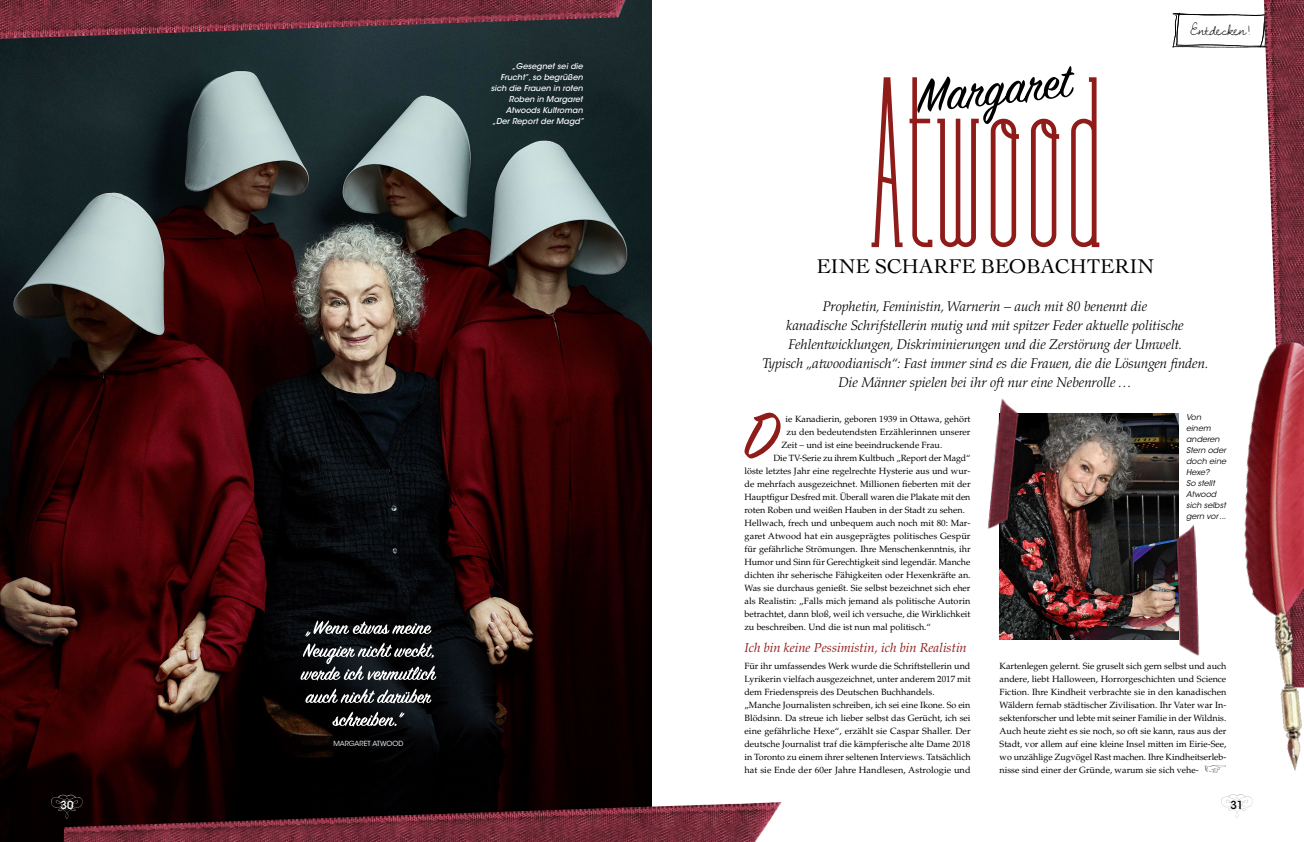
<style>
.page{position:relative;width:1304px;height:842px;background:#fff}
.page>*{position:absolute;margin:0;border:0;box-sizing:border-box;transform-origin:0 0}
.t1{font:21px "Cochin LT Std";letter-spacing:-.01em;color:#000}
.t2{font:16px "Dawningofa New Day";color:#000;scale:.96 1}
.t3{font:italic 300 14px/19px "Palatino LT Std";color:#000;text-align:center}
.t4{font:italic 13px "Palatino LT Std";color:#901c1a}
.t5{font:500 11px "ITC Avant Garde Std";color:#fff}
.t6{font:500 11px "ITC Avant Garde Std";color:#000}
.t7{font:9px/13px "Palatino LT Std";color:#000}
.t8{font:italic 500 8px/11px "ITC Avant Garde Std";color:#fff;text-align:right}
.t9{font:italic 8px/11px "ITC Avant Garde Std";color:#000}
.t10{font:7px "ITC Avant Garde Std";color:#fff}
</style>
<div class="page">
<img style="left:0;top:39px;width:652px;height:803px">
<svg style="left:51px;top:795px;width:32px;height:24px"></svg>
<svg style="left:1221px;top:794px;width:32px;height:24px"></svg>
<svg style="left:1172px;top:13px;width:92px;height:35px"></svg>
<svg style="left:872px;top:66px;width:227px;height:181px"></svg>
<svg style="left:744px;top:412px;width:37px;height:47px"></svg>
<svg style="left:300px;top:620px;width:136px;height:61px;background:#414345"></svg>
<svg style="left:305px;top:688px;width:126px;height:16px;background:#545658"></svg>
<svg style="left:332px;top:711px;width:72px;height:16px"></svg>
<img style="left:1000px;top:414px;width:169px;height:226px">
<img style="left:0;top:0;width:652px;height:39px">
<img style="left:64px;top:801px;width:718px;height:41px">
<img style="left:1264px;top:0;width:40px;height:327px">
<img style="left:1169px;top:327px;width:135px;height:446px">
<img style="left:988px;top:398px;width:41px;height:146px">
<img style="left:1167px;top:504px;width:39px;height:165px">
<p class="t8" style="left:491px;top:61px;width:95px">„Gesegnet sei die<br>Frucht”, so begrüßen sich die Frauen in roten<br>Roben in Margaret<br>Atwoods Kultroman „Der Report der Magd”</p>
<p class="t10" style="left:333px;top:739px;width:71px">MARGARET ATWOOD</p>
<h2 class="t2" style="left:1190px;top:20px;width:64px">Entdecken!</h2>
<h1 class="t1" style="left:816px;top:254px;width:339px">EINE SCHARFE BEOBACHTERIN</h1>
<p class="t3" style="left:762px;top:297px;width:448px">Prophetin, Feministin, Warnerin – auch mit 80 benennt die<br>kanadische Schrifstellerin mutig und mit spitzer Feder aktuelle politische Fehlentwicklungen, Diskriminierungen und die Zerstörung der Umwelt.<br>Typisch „atwoodianisch“: Fast immer sind es die Frauen, die die Lösungen finden.<br>Die Männer spielen bei ihr oft nur eine Nebenrolle…</p>
<p class="t7" style="left:785px;top:412px;width:187px">ie Kanadierin, geboren 1939 in Ottawa, gehört</p>
<p class="t7" style="left:786px;top:425px;width:186px">zu den bedeutendsten Erzählerinnen unserer</p>
<p class="t7" style="left:781px;top:438px;width:162px">Zeit – und ist eine beeindruckende Frau.</p>
<p class="t7" style="left:773px;top:451px;width:199px">Die TV-Serie zu ihrem Kultbuch „Report der Magd“</p>
<p class="t7" style="left:744px;top:464px;width:228px">löste letztes Jahr eine regelrechte Hysterie aus und wur-</p>
<p class="t7" style="left:744px;top:477px;width:228px">de mehrfach ausgezeichnet. Millionen fieberten mit der</p>
<p class="t7" style="left:744px;top:490px;width:227px">Hauptfigur Desfred mit. Überall waren die Plakate mit den</p>
<p class="t7" style="left:744px;top:503px;width:222px">roten Roben und weißen Hauben in der Stadt zu sehen.</p>
<p class="t7" style="left:744px;top:516px;width:228px">Hellwach, frech und unbequem auch noch mit 80: Mar-</p>
<p class="t7" style="left:744px;top:529px;width:228px">garet Atwood hat ein ausgeprägtes politisches Gespür</p>
<p class="t7" style="left:744px;top:542px;width:228px">für gefährliche Strömungen. Ihre Menschenkenntnis, ihr</p>
<p class="t7" style="left:744px;top:555px;width:227px">Humor und Sinn für Gerechtigkeit sind legendär. Manche</p>
<p class="t7" style="left:744px;top:568px;width:228px">dichten ihr seherische Fähigkeiten oder Hexenkräfte an.</p>
<p class="t7" style="left:744px;top:581px;width:228px">Was sie durchaus genießt. Sie selbst bezeichnet sich eher</p>
<p class="t7" style="left:744px;top:594px;width:227px">als Realistin: „Falls mich jemand als politische Autorin</p>
<p class="t7" style="left:744px;top:607px;width:228px">betrachtet, dann bloß, weil ich versuche, die Wirklichkeit</p>
<p class="t7" style="left:744px;top:620px;width:188px">zu beschreiben. Und die ist nun mal politisch.“</p>
<h3 class="t4" style="left:744px;top:640px;width:224px">Ich bin keine Pessimistin, ich bin Realistin</h3>
<p class="t7" style="left:744px;top:659px;width:228px">Für ihr umfassendes Werk wurde die Schriftstellerin und Lyrikerin vielfach ausgezeichnet, unter anderem 2017 mit dem Friedenspreis des Deutschen Buchhandels. „Manche Journalisten schreiben, ich sei eine Ikone. So ein Blödsinn. Da streue ich lieber selbst das Gerücht, ich sei eine gefährliche Hexe“, erzählt sie Caspar Shaller. Der deutsche Journalist traf die kämpferische alte Dame 2018 in Toronto zu einem ihrer seltenen Interviews. Tatsächlich hat sie Ende der 60er Jahre Handlesen, Astrologie und</p>
<p class="t7" style="left:1000px;top:659px;width:228px;text-align:justify">Kartenlegen gelernt. Sie gruselt sich gern selbst und auch andere, liebt Halloween, Horrorgeschichten und Science Fiction. Ihre Kindheit verbrachte sie in den kanadischen Wäldern fernab städtischer Zivilisation. Ihr Vater war In&shy;sektenforscher und lebte mit seiner Familie in der Wildnis.<br>Auch heute zieht es sie noch, so oft sie kann, raus aus der Stadt, vor allem auf eine kleine Insel mitten im Eirie-See, wo unzählige Zugvögel Rast machen. Ihre Kindheitserleb&shy;nisse sind einer der Gründe, warum sie sich vehe-</p>
<p class="t9" style="left:1186px;top:412px;width:42px">Von einem anderen<br>Stern oder doch eine<br>Hexe?<br>So stellt<br>Atwood sich selbst gern vor...</p>
<p class="t5" style="left:61px;top:798px;width:14px">30</p>
<p class="t6" style="left:1230px;top:798px;width:14px">31</p>
</div>
